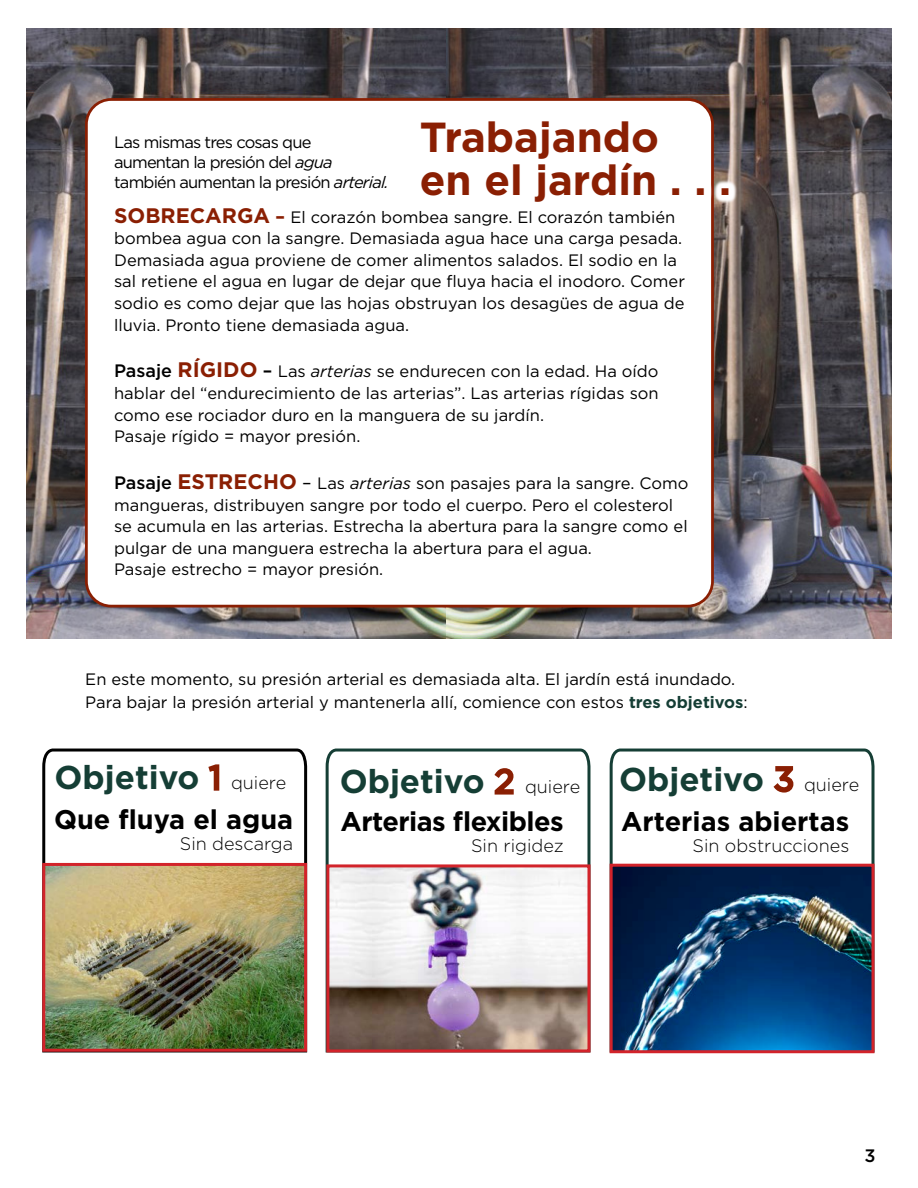
<style>
.page{position:relative;width:918px;height:1188px;background:#fff}
.page>*{position:absolute;margin:0;border:0;box-sizing:border-box;transform-origin:0 0}
.t1{font:700 42px "Gotham";color:#8a1f03}
.t2{font:700 33px "Gotham";color:#153e35}
.t3{font:700 27px "Gotham";color:#000}
.t4{font:700 27px "Gotham";letter-spacing:-.02em;color:#000}
.t5{font:300 18px "Gotham";color:#000}
.t6{font:500 18px "Gotham";color:#000}
.t7{font:16.5px/21.6px "Gotham";color:#000}
.t8{font:16.5px "Gotham";letter-spacing:-.05em;color:#000}
.s1{font-weight:700;font-size:21px;color:#8a1f03}
.s2{font-weight:700;font-size:18px;color:#8a1f03}
.s3{font-weight:500;font-size:18px}
.s4{font-style:italic}
.s5{font-size:18px}
.s6{font-weight:700;color:#153e35}
.s7{font-weight:400;color:#8a1f03}
.s8{font-weight:300;font-size:18px;color:#000}
</style>
<div class="page">
<img style="left:27px;top:28px;width:420px;height:610px">
<img style="left:447px;top:28px;width:445px;height:610px">
<div style="left:86px;top:99px;width:626px;height:507px;background:#fff;border-radius:25px"></div>
<div style="left:85px;top:98px;width:629px;height:509px;border:3px solid #8a1f03;border-radius:25px"></div>
<svg style="left:42px;top:748px;width:266px;height:305px"></svg>
<img style="left:46px;top:867px;width:257px;height:181px">
<div style="left:42px;top:863px;width:265px;height:189px;border:3px solid #d2232a"></div>
<svg style="left:609px;top:748px;width:266px;height:306px"></svg>
<img style="left:614px;top:868px;width:257px;height:181px">
<div style="left:610px;top:864px;width:265px;height:189px;border:3px solid #d2232a"></div>
<svg style="left:325px;top:748px;width:266px;height:305px"></svg>
<img style="left:330px;top:868px;width:256px;height:180px">
<div style="left:326px;top:864px;width:264px;height:188px;border:3px solid #d2232a"></div>
<div style="left:412px;top:112px;width:326px;height:98px;background:#fff"></div>
<p class="t1" style="left:420px;top:109px;width:241px">Trabajando</p>
<p class="t1" style="left:420px;top:152px;width:313px">en el jardín . . .</p>
<p class="t7" style="left:114px;top:206px;width:573px"><span class="s1">SOBRECARGA</span> <span class="s2">–</span> El corazón bombea sangre. El corazón también bombea agua con la sangre. Demasiada agua hace una carga pesada.<br>Demasiada agua proviene de comer alimentos salados. El sodio en la sal retiene el agua en lugar de dejar que fluya hacia el inodoro. Comer sodio es como dejar que las hojas obstruyan los desagües de agua de lluvia. Pronto tiene demasiada agua.</p>
<p class="t7" style="left:114px;top:360px;width:546px;text-align:justify"><span class="s3">Pasaje</span> <span class="s1">RÍGIDO</span> <span class="s3">–</span> Las <span class="s4">arterias</span> se endurecen con la edad. Ha oído hablar del “endurecimiento de las arterias”. Las arterias rígidas son como ese rociador duro en la manguera de su jardín.</p>
<p class="t7" style="left:114px;top:425px;width:248px">Pasaje rígido = mayor presión.</p>
<p class="t7" style="left:114px;top:472px;width:576px"><span class="s3">Pasaje</span> <span class="s1">ESTRECHO</span> <span class="s5">–</span> Las <span class="s4">arterias</span> son pasajes para la sangre. Como mangueras, distribuyen sangre por todo el cuerpo. Pero el colesterol se acumula en las arterias. Estrecha la abertura para la sangre como el pulgar de una manguera estrecha la abertura para el agua.</p>
<p class="t7" style="left:114px;top:558px;width:271px">Pasaje estrecho = mayor presión.</p>
<p class="t8" style="left:114px;top:132px;width:199px">Las mismas tres cosas que</p>
<p class="t8" style="left:114px;top:151px;width:220px">aumentan la presión del <span class="s4">agua</span></p>
<p class="t8" style="left:114px;top:171px;width:276px">también aumentan la presión <span class="s4">arterial.</span></p>
<p class="t7" style="left:85px;top:668px;width:652px">En este momento, su presión arterial es demasiada alta. El jardín está inundado.</p>
<p class="t7" style="left:85px;top:691px;width:664px">Para bajar la presión arterial y mantenerla allí, comience con estos <span class="s6">tres objetivos</span>:</p>
<p class="t2" style="left:55px;top:756px;width:233px">Objetivo <span class="s7">1</span> <span class="s8">quiere</span></p>
<p class="t3" style="left:54px;top:801px;width:241px">Que fluya el agua</p>
<p class="t5" style="left:180px;top:833px;width:115px">Sin descarga</p>
<p class="t2" style="left:340px;top:760px;width:242px">Objetivo <span class="s7">2</span> <span class="s8">quiere</span></p>
<p class="t4" style="left:341px;top:803px;width:225px">Arterias flexibles</p>
<p class="t5" style="left:471px;top:834px;width:94px">Sin rigidez</p>
<p class="t2" style="left:619px;top:757px;width:242px">Objetivo <span class="s7">3</span> <span class="s8">quiere</span></p>
<p class="t3" style="left:621px;top:803px;width:229px">Arterias abiertas</p>
<p class="t5" style="left:692px;top:834px;width:158px">Sin obstrucciones</p>
<p class="t6" style="left:865px;top:1144px;width:13px">3</p>
</div>
